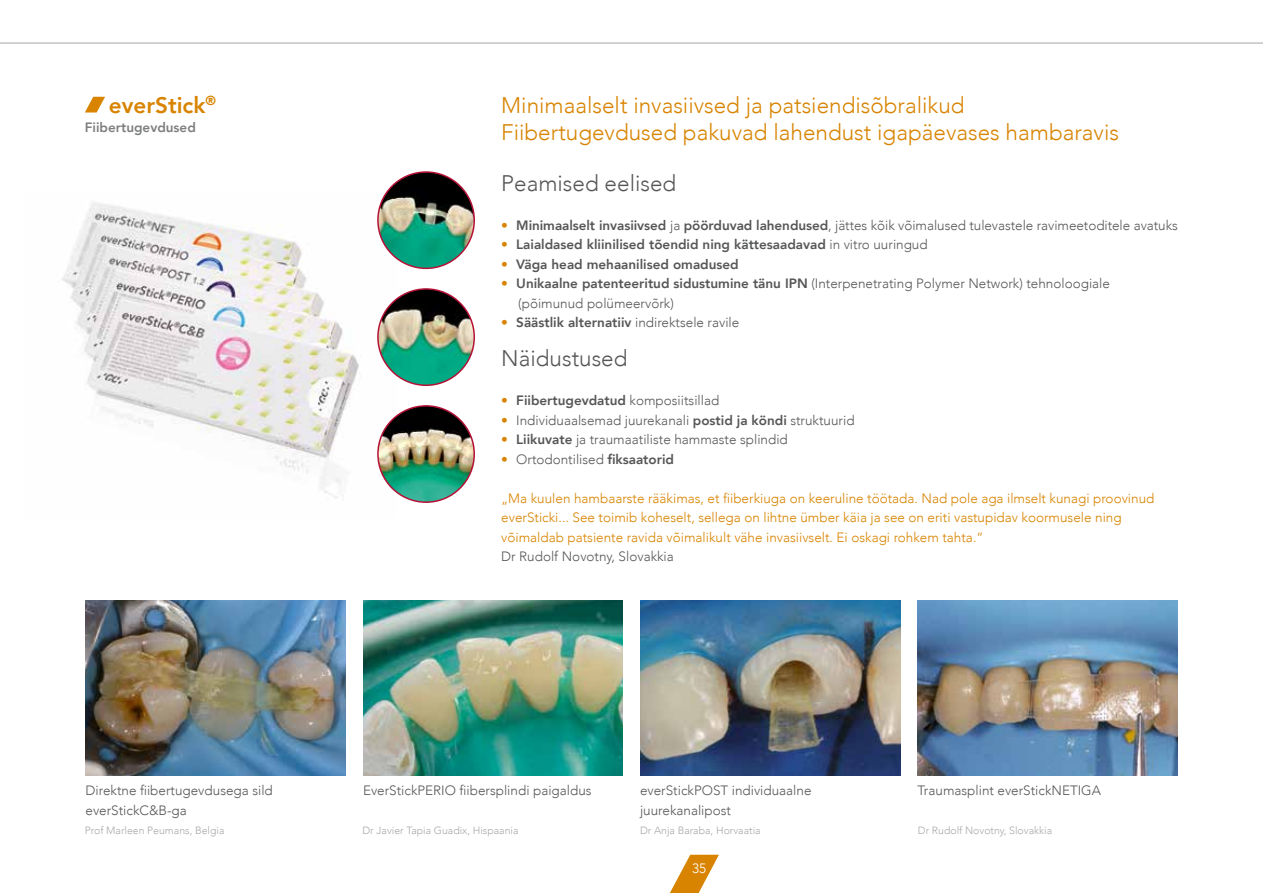
<style>
.page{position:relative;width:1263px;height:893px;background:#fff}
.page>*{position:absolute;margin:0;border:0;box-sizing:border-box;transform-origin:0 0}
.t1{font:300 22.5px/27px "Avenir";color:#d88400}
.t2{font:300 22.5px "Avenir";color:#555756}
.t3{font:800 22.5px "Avenir";color:#d88400}
.t4{font:300 13.5px/19.5px "Avenir";color:#555756}
.t5{font:300 13.5px/19.5px "Avenir";color:#d88400}
.t6{font:800 13.5px "Avenir";color:#555756}
.t7{font:800 13.5px "Avenir";color:#7d7f7e}
.t8{font:300 13.5px "Avenir";color:#fff}
.t9{font:300 10.5px "Avenir";color:#a7a9a9}
.s1{color:#d88400}
.s2{font-weight:800}
.s3{font-weight:300;color:#d88400}
.s4{font-weight:300}
.s5{font-weight:800;color:#d88400}
</style>
<div class="page">
<svg style="left:670px;top:855px;width:49px;height:38px"></svg>
<img style="left:86px;top:600px;width:259px;height:176px">
<img style="left:62px;top:191px;width:335px;height:307px">
<svg style="left:85px;top:97px;width:20px;height:16px"></svg>
<img style="left:363px;top:600px;width:260px;height:176px">
<img style="left:640px;top:600px;width:260px;height:176px">
<img style="left:917px;top:600px;width:260px;height:176px">
<img style="left:378px;top:406px;width:96px;height:96px;border-radius:48px">
<div style="left:377px;top:405px;width:98px;height:98px;border:2px solid #b51136;border-radius:50%"></div>
<img style="left:378px;top:172px;width:96px;height:96px;border-radius:48px">
<div style="left:377px;top:171px;width:98px;height:98px;border:2px solid #b51136;border-radius:50%"></div>
<img style="left:378px;top:289px;width:96px;height:96px;border-radius:48px">
<div style="left:377px;top:288px;width:98px;height:98px;border:2px solid #b51136;border-radius:50%"></div>
<hr style="left:0;top:42px;width:1263px;height:2px;background:#d0d1d1">
<h1 class="t3" style="left:109px;top:87px;width:109px">everStick<sup>®</sup></h1>
<p class="t7" style="left:85px;top:117px;width:113px">Fiibertugevdused</p>
<h1 class="t1" style="left:501px;top:91px;width:619px">Minimaalselt invasiivsed ja patsiendisõbralikud<br>Fiibertugevdused pakuvad lahendust igapäevases hambaravis</h1>
<h1 class="t2" style="left:501px;top:169px;width:177px">Peamised eelised</h1>
<p class="t4" style="left:501px;top:215px;width:678px"><span class="s1">•</span> <span class="s2">Minimaalselt invasiivsed</span> ja <span class="s2">pöörduvad lahendused</span>, jättes kõik võimalused tulevastele ravimeetoditele avatuks</p>
<p class="t6" style="left:501px;top:234px;width:428px"><span class="s3">•</span> Laialdased kliinilised tõendid ning kättesaadavad <span class="s4">in vitro uuringud</span></p>
<p class="t6" style="left:501px;top:253px;width:239px"><span class="s3">•</span> Väga head mehaanilised omadused</p>
<p class="t4" style="left:518px;top:274px;width:593px;text-indent:-17px"><span class="s1">•</span> <span class="s2">Unikaalne patenteeritud sidustumine tänu IPN</span> (Interpenetrating Polymer Network) tehnoloogiale (põimunud polümeervõrk)</p>
<p class="t6" style="left:501px;top:312px;width:240px"><span class="s3">•</span> Säästlik alternatiiv <span class="s4">indirektsele ravile</span></p>
<h1 class="t2" style="left:501px;top:345px;width:128px">Näidustused</h1>
<p class="t6" style="left:501px;top:390px;width:220px"><span class="s1">•</span> Fiibertugevdatud <span class="s4">komposiitsillad</span></p>
<p class="t4" style="left:501px;top:410px;width:355px"><span class="s5">•</span> Individuaalsemad juurekanali <span class="s2">postid ja köndi</span> struktuurid</p>
<p class="t4" style="left:501px;top:430px;width:288px"><span class="s5">•</span> <span class="s2">Liikuvate</span> ja traumaatiliste hammaste splindid</p>
<p class="t4" style="left:501px;top:449px;width:174px"><span class="s5">•</span> Ortodontilised <span class="s2">fiksaatorid</span></p>
<p class="t5" style="left:501px;top:488px;width:655px">„Ma kuulen hambaarste rääkimas, et fiiberkiuga on keeruline töötada. Nad pole aga ilmselt kunagi proovinud everSticki... See toimib koheselt, sellega on lihtne ümber käia ja see on eriti vastupidav koormusele ning võimaldab patsiente ravida võimalikult vähe invasiivselt. Ei oskagi rohkem tahta.“</p>
<p class="t4" style="left:501px;top:547px;width:174px">Dr Rudolf Novotny, Slovakkia</p>
<p class="t4" style="left:86px;top:781px;width:189px">Direktne fiibertugevdusega sild everStickC&amp;B-ga</p>
<p class="t4" style="left:640px;top:781px;width:173px">everStickPOST individuaalne juurekanalipost</p>
<p class="t9" style="left:85px;top:824px;width:141px">Prof Marleen Peumans, Belgia</p>
<p class="t4" style="left:363px;top:781px;width:230px">EverStickPERIO fiibersplindi paigaldus</p>
<p class="t4" style="left:917px;top:781px;width:185px">Traumasplint everStickNETIGA</p>
<p class="t9" style="left:362px;top:824px;width:157px">Dr Javier Tapia Guadix, Hispaania</p>
<p class="t9" style="left:640px;top:824px;width:122px">Dr Anja Baraba, Horvaatia</p>
<p class="t9" style="left:918px;top:824px;width:136px">Dr Rudolf Novotny, Slovakkia</p>
<p class="t8" style="left:692px;top:860px;width:16px">35</p>
</div>
